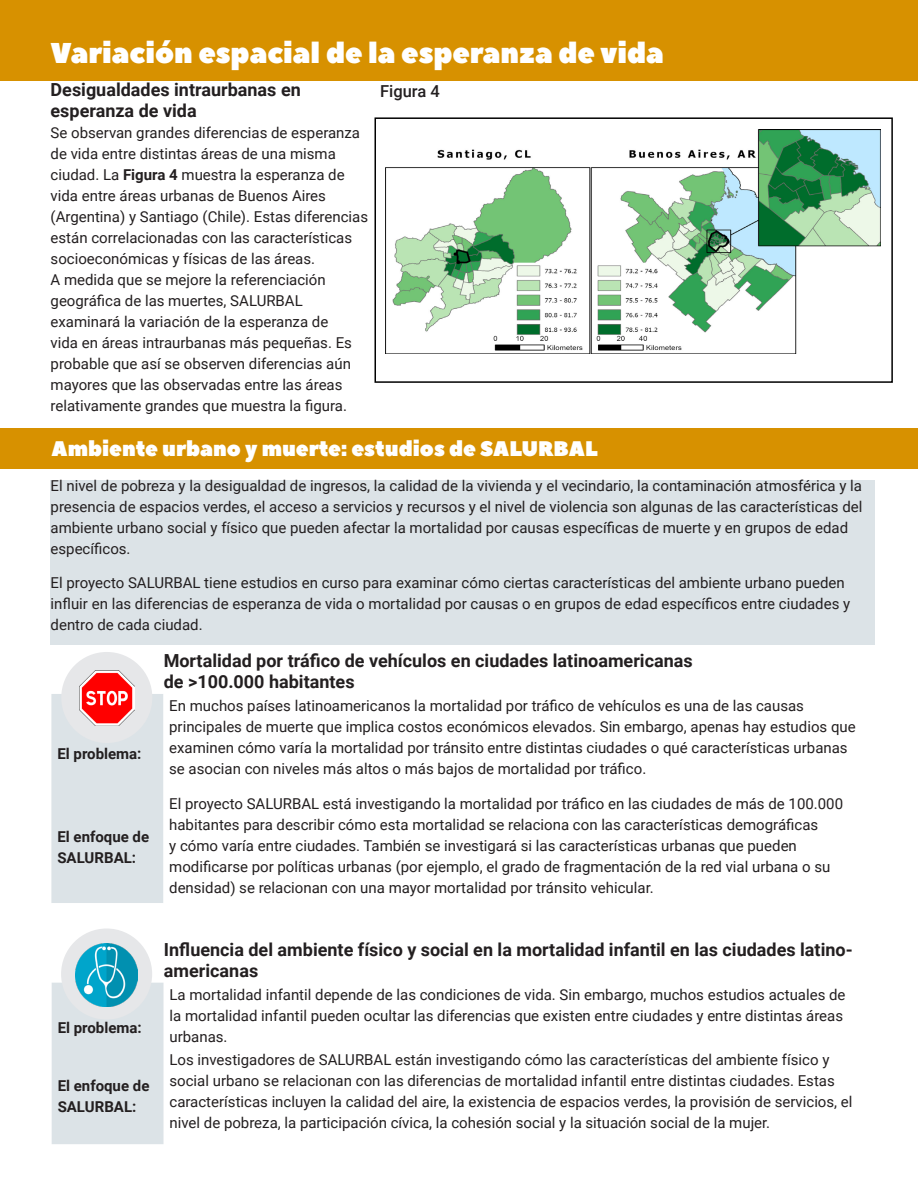
<style>
.page{position:relative;width:918px;height:1188px;background:#fff}
.page>*{position:absolute;margin:0;border:0;box-sizing:border-box;transform-origin:0 0}
.paragraph_header{font:28.5px "Peace Sans";color:#fff}
.paragraph_header-2{font:21px "Peace Sans";color:#fff}
.Title_25mm{font:700 18px/21px "Roboto";color:#231f20}
.Body1{font:500 16.5px "Roboto";color:#231f20}
.Body1-2{font:15px/21px "Roboto";color:#231f20}
.Title1{font:700 15px "Roboto";color:#231f20}
.s1{font-weight:700}
</style>
<div class="page">
<div style="left:0;top:0;width:918px;height:81px;background:#d79100"></div>
<div style="left:0;top:428px;width:918px;height:41px;background:#d79100"></div>
<div style="left:51px;top:480px;width:824px;height:164px;background:#dce3e7"></div>
<div style="left:52px;top:983px;width:112px;height:161px;background:#dce3e7"></div>
<div style="left:51px;top:694px;width:112px;height:209px;background:#dce3e7"></div>
<div style="left:61px;top:652px;width:91px;height:91px;background:#e6e7e9;border-radius:50%"></div>
<img style="left:80px;top:671px;width:54px;height:54px">
<div style="left:61px;top:929px;width:91px;height:91px;background:#e6e7e9;border-radius:50%"></div>
<img style="left:76px;top:944px;width:62px;height:62px">
<img style="left:385px;top:130px;width:495px;height:223px">
<div style="left:375px;top:117px;width:518px;height:266px;border:2px solid #000"></div>
<p class="paragraph_header" style="left:51px;top:33px;width:615px">Variación espacial de la esperanza de vida</p>
<p class="Title_25mm" style="left:51px;top:78px;width:252px;line-height:21.6px">Desigualdades intraurbanas en esperanza de vida</p>
<p class="Body1-2" style="left:51px;top:122px;width:319px">Se observan grandes diferencias de esperanza de vida entre distintas áreas de una misma ciudad. La <span class="s1">Figura 4</span> muestra la esperanza de vida entre áreas urbanas de Buenos Aires (Argentina) y Santiago (Chile). Estas diferencias están correlacionadas con las características socioeconómicas y físicas de las áreas.<br>A medida que se mejore la referenciación geográfica de las muertes, SALURBAL examinará la variación de la esperanza de<br>vida en áreas intraurbanas más pequeñas. Es probable que así se observen diferencias aún mayores que las observadas entre las áreas relativamente grandes que muestra la figura.</p>
<p class="Body1" style="left:380px;top:79px;width:61px">Figura 4</p>
<p class="paragraph_header-2" style="left:52px;top:435px;width:548px">Ambiente urbano y muerte: estudios de SALURBAL</p>
<p class="Body1-2" style="left:51px;top:475px;width:813px">El nivel de pobreza y la desigualdad de ingresos, la calidad de la vivienda y el vecindario, la contaminación atmosférica y la presencia de espacios verdes, el acceso a servicios y recursos y el nivel de violencia son algunas de las características del ambiente urbano social y físico que pueden afectar la mortalidad por causas específicas de muerte y en grupos de edad específicos.</p>
<p class="Body1-2" style="left:51px;top:571px;width:801px">El proyecto SALURBAL tiene estudios en curso para examinar cómo ciertas características del ambiente urbano pueden influir en las diferencias de esperanza de vida o mortalidad por causas o en grupos de edad específicos entre ciudades y dentro de cada ciudad.</p>
<p class="Title1" style="left:57px;top:743px;width:86px">El problema:</p>
<p class="Title1" style="left:57px;top:826px;width:93px">El enfoque de</p>
<p class="Title1" style="left:57px;top:847px;width:80px">SALURBAL:</p>
<p class="Title_25mm" style="left:164px;top:649px;width:531px">Mortalidad por tráfico de vehículos en ciudades latinoamericanas</p>
<p class="Title_25mm" style="left:164px;top:670px;width:192px">de &gt;100.000 habitantes</p>
<p class="Body1-2" style="left:169px;top:695px;width:688px">En muchos países latinoamericanos la mortalidad por tráfico de vehículos es una de las causas principales de muerte que implica costos económicos elevados. Sin embargo, apenas hay estudios que examinen cómo varía la mortalidad por tránsito entre distintas ciudades o qué características urbanas se asocian con niveles más altos o más bajos de mortalidad por tráfico.</p>
<p class="Body1-2" style="left:169px;top:792px;width:675px">El proyecto SALURBAL está investigando la mortalidad por tráfico en las ciudades de más de 100.000 habitantes para describir cómo esta mortalidad se relaciona con las características demográficas<br>y cómo varía entre ciudades. También se investigará si las características urbanas que pueden modificarse por políticas urbanas (por ejemplo, el grado de fragmentación de la red vial urbana o su densidad) se relacionan con una mayor mortalidad por tránsito vehicular.</p>
<p class="Title1" style="left:58px;top:1017px;width:86px">El problema:</p>
<p class="Title1" style="left:58px;top:1075px;width:93px">El enfoque de</p>
<p class="Title1" style="left:58px;top:1096px;width:80px">SALURBAL:</p>
<p class="Title_25mm" style="left:164px;top:938px;width:690px">Influencia del ambiente físico y social en la mortalidad infantil en las ciudades latino&shy;americanas</p>
<p class="Body1-2" style="left:170px;top:984px;width:678px">La mortalidad infantil depende de las condiciones de vida. Sin embargo, muchos estudios actuales de la mortalidad infantil pueden ocultar las diferencias que existen entre ciudades y entre distintas áreas urbanas.</p>
<p class="Body1-2" style="left:170px;top:1049px;width:685px">Los investigadores de SALURBAL están investigando cómo las características del ambiente físico y social urbano se relacionan con las diferencias de mortalidad infantil entre distintas ciudades. Estas características incluyen la calidad del aire, la existencia de espacios verdes, la provisión de servicios, el nivel de pobreza, la participación cívica, la cohesión social y la situación social de la mujer.</p>
</div>
